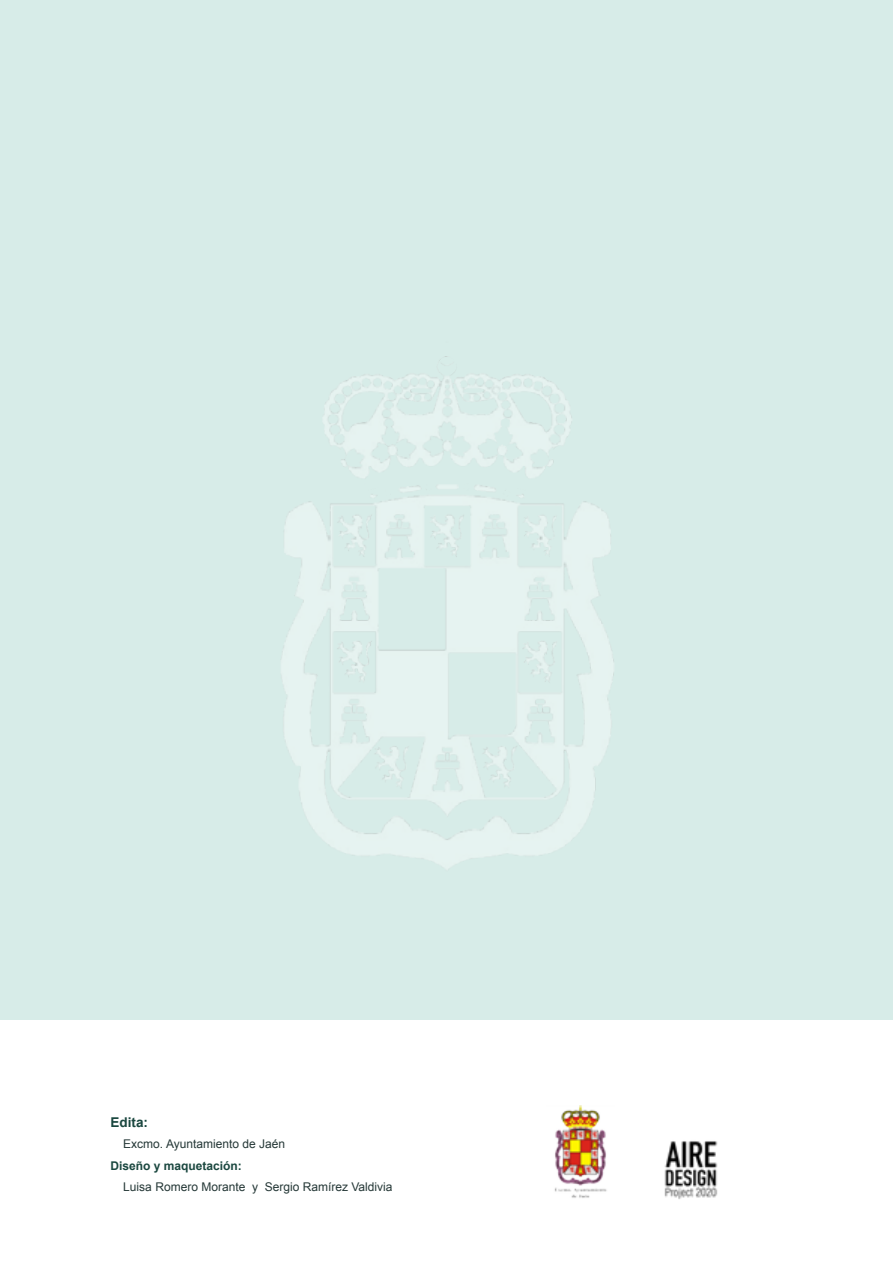
<style>
.page{position:relative;width:893px;height:1263px;background:#d7ece8}
.page>*{position:absolute;margin:0;border:0;box-sizing:border-box;transform-origin:0 0}
.t1{font:700 13.5px "Arial";color:#1a473f}
.t2{font:12px "Arial";color:#253837}
.t3{font:700 12px "Arial";color:#1a473f}
</style>
<div class="page">
<div style="left:259px;top:332px;width:376px;height:546px;background:#fff;opacity:.5"></div>
<div style="left:0;top:1021px;width:893px;height:242px;background:#fff"></div>
<img style="left:554px;top:1106px;width:53px;height:92px">
<img style="left:664px;top:1141px;width:54px;height:58px">
<p class="t1" style="left:111px;top:1113px;width:39px">Edita:</p>
<p class="t2" style="left:123px;top:1136px;width:163px">Excmo. Ayuntamiento de Jaén</p>
<p class="t3" style="left:111px;top:1157px;width:133px">Diseño y maquetación:</p>
<p class="t2" style="left:123px;top:1179px;width:271px">Luisa Romero Morante y Sergio Ramírez Valdivia</p>
</div>
